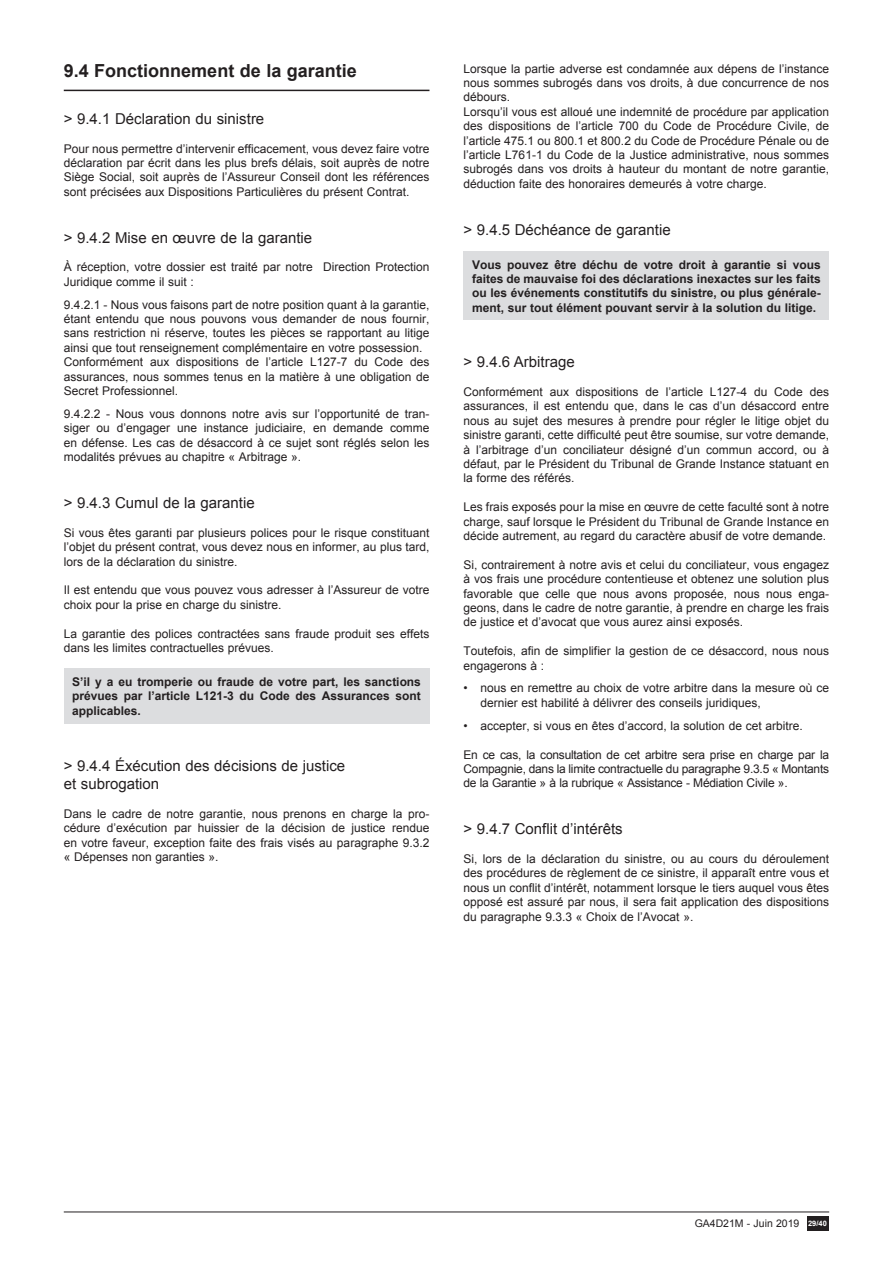
<style>
.page{position:relative;width:893px;height:1263px;background:#fff}
.page>*{position:absolute;margin:0;border:0;box-sizing:border-box;transform-origin:0 0}
.t1{font:700 18px "Arial";color:#231f20}
.t2{font:15px/18px "Arial";color:#231f20}
.t3{font:12px/14.4px "Arial";color:#231f20;text-align:justify}
.t4{font:700 12px/14.4px "Arial";color:#231f20;text-align:justify}
.t5{font:10.5px "Arial";color:#231f20}
.s1{font-weight:700;font-size:7.5px;color:#fff}
</style>
<div class="page">
<hr style="left:64px;top:1211px;width:765px;height:1px;background:#231f20">
<div style="left:807px;top:1216px;width:21px;height:15px;background:#231f20"></div>
<hr style="left:64px;top:90px;width:365px;height:1px;background:#231f20">
<div style="left:64px;top:669px;width:365px;height:55px;background:#dcdddf"></div>
<div style="left:463px;top:251px;width:366px;height:69px;background:#dcdddf"></div>
<h1 class="t1" style="left:64px;top:64px;width:295px">9.4 Fonctionnement de la garantie</h1>
<p class="t2" style="left:64px;top:111px;width:202px">&gt; 9.4.1 Déclaration du sinistre</p>
<p class="t3" style="left:64px;top:142px;width:367px">Pour nous permettre d’intervenir efficacement, vous devez faire votre déclaration par écrit dans les plus brefs délais, soit auprès de notre Siège Social, soit auprès de l’Assureur Conseil dont les références sont précisées aux Dispositions Particulières du présent Contrat.</p>
<p class="t2" style="left:64px;top:230px;width:250px">&gt; 9.4.2 Mise en œuvre de la garantie</p>
<p class="t3" style="left:64px;top:261px;width:367px">À réception, votre dossier est traité par notre Direction Protection<br>Juridique comme il suit :</p>
<p class="t3" style="left:64px;top:298px;width:367px;text-align:left">9.4.2.1 - Nous vous faisons part de notre position quant à la garantie, étant entendu que nous pouvons vous demander de nous fournir, sans restriction ni réserve, toutes les pièces se rapportant au litige ainsi que tout renseignement complémentaire en votre possession.<br>Conformément aux dispositions de l’article L127-7 du Code des assurances, nous sommes tenus en la matière à une obligation de Secret Professionnel.</p>
<p class="t3" style="left:64px;top:408px;width:367px">9.4.2.2 - Nous vous donnons notre avis sur l’opportunité de tran&shy;siger ou d’engager une instance judiciaire, en demande comme en défense. Les cas de désaccord à ce sujet sont réglés selon les modalités prévues au chapitre « Arbitrage ».</p>
<p class="t2" style="left:64px;top:495px;width:192px">&gt; 9.4.3 Cumul de la garantie</p>
<p class="t3" style="left:64px;top:526px;width:367px">Si vous êtes garanti par plusieurs polices pour le risque constituant l’objet du présent contrat, vous devez nous en informer, au plus tard, lors de la déclaration du sinistre.</p>
<p class="t3" style="left:64px;top:584px;width:367px">Il est entendu que vous pouvez vous adresser à l’Assureur de votre choix pour la prise en charge du sinistre.</p>
<p class="t3" style="left:64px;top:627px;width:367px">La garantie des polices contractées sans fraude produit ses effets dans les limites contractuelles prévues.</p>
<p class="t4" style="left:72px;top:676px;width:350px">S’il y a eu tromperie ou fraude de votre part, les sanctions prévues par l’article L121-3 du Code des Assurances sont applicables.</p>
<p class="t2" style="left:64px;top:758px;width:283px">&gt; 9.4.4 Éxécution des décisions de justice et subrogation</p>
<p class="t3" style="left:64px;top:807px;width:367px">Dans le cadre de notre garantie, nous prenons en charge la pro&shy;cédure d’exécution par huissier de la décision de justice rendue en votre faveur, exception faite des frais visés au paragraphe 9.3.2 « Dépenses non garanties ».</p>
<p class="t3" style="left:463px;top:62px;width:367px;text-align:left">Lorsque la partie adverse est condamnée aux dépens de l’instance nous sommes subrogés dans vos droits, à due concurrence de nos débours.<br>Lorsqu’il vous est alloué une indemnité de procédure par application des dispositions de l’article 700 du Code de Procédure Civile, de l’article 475.1 ou 800.1 et 800.2 du Code de Procédure Pénale ou de l’article L761-1 du Code de la Justice administrative, nous sommes subrogés dans vos droits à hauteur du montant de notre garantie, déduction faite des honoraires demeurés à votre charge.</p>
<p class="t2" style="left:463px;top:222px;width:209px">&gt; 9.4.5 Déchéance de garantie</p>
<p class="t4" style="left:472px;top:258px;width:350px">Vous pouvez être déchu de votre droit à garantie si vous faites de mauvaise foi des déclarations inexactes sur les faits ou les événements constitutifs du sinistre, ou plus générale&shy;ment, sur tout élément pouvant servir à la solution du litige.</p>
<p class="t2" style="left:463px;top:354px;width:113px">&gt; 9.4.6 Arbitrage</p>
<p class="t3" style="left:463px;top:386px;width:367px">Conformément aux dispositions de l’article L127-4 du Code des assurances, il est entendu que, dans le cas d’un désaccord entre nous au sujet des mesures à prendre pour régler le litige objet du sinistre garanti, cette difficulté peut être soumise, sur votre demande, à l’arbitrage d’un conciliateur désigné d’un commun accord, ou à défaut, par le Président du Tribunal de Grande Instance statuant en la forme des référés.</p>
<p class="t3" style="left:463px;top:501px;width:367px">Les frais exposés pour la mise en œuvre de cette faculté sont à notre charge, sauf lorsque le Président du Tribunal de Grande Instance en décide autrement, au regard du caractère abusif de votre demande.</p>
<p class="t3" style="left:463px;top:558px;width:367px">Si, contrairement à notre avis et celui du conciliateur, vous engagez à vos frais une procédure contentieuse et obtenez une solution plus favorable que celle que nous avons proposée, nous nous enga&shy;geons, dans le cadre de notre garantie, à prendre en charge les frais de justice et d’avocat que vous aurez ainsi exposés.</p>
<p class="t3" style="left:463px;top:645px;width:367px">Toutefois, afin de simplifier la gestion de ce désaccord, nous nous engagerons à :</p>
<p class="t3" style="left:480px;top:682px;width:350px;text-indent:-17px">• nous en remettre au choix de votre arbitre dans la mesure où ce dernier est habilité à délivrer des conseils juridiques,</p>
<p class="t3" style="left:463px;top:719px;width:341px">• accepter, si vous en êtes d’accord, la solution de cet arbitre.</p>
<p class="t3" style="left:463px;top:748px;width:367px">En ce cas, la consultation de cet arbitre sera prise en charge par la Compagnie, dans la limite contractuelle du paragraphe 9.3.5 « Montants de la Garantie » à la rubrique « Assistance - Médiation Civile ».</p>
<p class="t2" style="left:463px;top:821px;width:161px">&gt; 9.4.7 Conflit d’intérêts</p>
<p class="t3" style="left:463px;top:853px;width:367px">Si, lors de la déclaration du sinistre, ou au cours du déroulement des procédures de règlement de ce sinistre, il apparaît entre vous et nous un conflit d’intérêt, notamment lorsque le tiers auquel vous êtes opposé est assuré par nous, il sera fait application des dispositions du paragraphe 9.3.3 « Choix de l’Avocat ».</p>
<p class="t5" style="left:695px;top:1220px;width:134px">GA4D21M - Juin 2019 <span class="s1">29/40</span></p>
</div>
